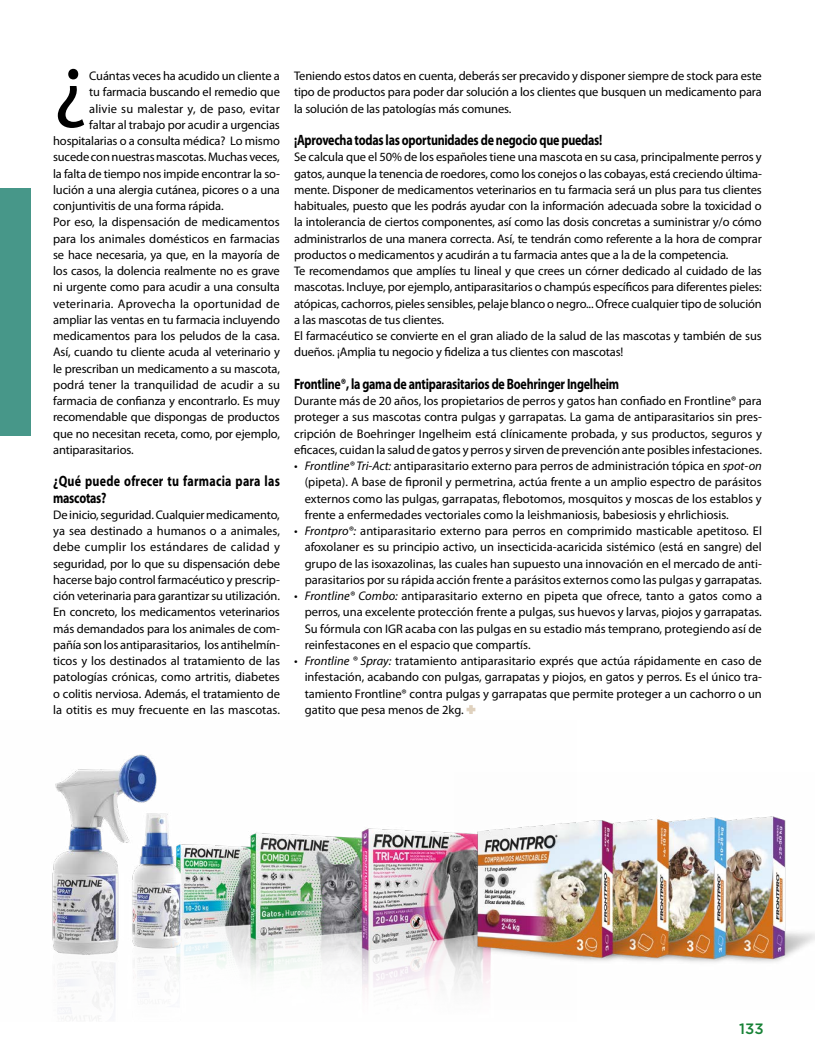
<style>
.page{position:relative;width:815px;height:1063px;background:#fff}
.page>*{position:absolute;margin:0;border:0;box-sizing:border-box;transform-origin:0 0}
.t1{font:84.88px "Myriad Pro";color:#000}
.t2{font:700 15px "Myriad Pro";letter-spacing:-.02em;color:#000;scale:.8 1}
.t3{font:700 15px/16.2px "Myriad Pro";letter-spacing:.02em;color:#000;scale:.8 1}
.t4{font:500 15px "Gotham";color:#178236}
.t5{font:12.5px/16.2px "Myriad Pro";letter-spacing:-.01em;color:#000;text-align:justify}
.t6{font:12.5px "Myriad Pro";letter-spacing:.015em;color:#000}
.t7{font:12.5px "Myriad Pro";letter-spacing:.01em;color:#000}
.s1{font-style:italic}
</style>
<div class="page">
<div style="left:0;top:189px;width:30px;height:247px;background:#479789"></div>
<svg style="left:467px;top:705px;width:8px;height:9px"></svg>
<img style="left:52px;top:754px;width:402px;height:265px">
<img style="left:454px;top:816px;width:361px;height:175px">
<h1 class="t1" style="left:53px;top:29px;width:36px">¿</h1>
<p class="t5" style="left:89px;top:68px;width:192px">Cuántas veces ha acudido un cliente a</p>
<p class="t5" style="left:89px;top:84px;width:192px">tu farmacia buscando el remedio que</p>
<p class="t7" style="left:89px;top:101px;width:192px">alivie su malestar y, de paso, evitar</p>
<p class="t5" style="left:89px;top:116px;width:192px">faltar al trabajo por acudir a urgencias</p>
<p class="t5" style="left:53px;top:133px;width:228px">hospitalarias o a consulta médica? Lo mismo</p>
<p class="t5" style="left:53px;top:149px;width:228px">sucede con nuestras mascotas. Muchas veces,</p>
<p class="t5" style="left:53px;top:165px;width:228px">la falta de tiempo nos impide encontrar la so-</p>
<p class="t5" style="left:53px;top:181px;width:228px">lución a una alergia cutánea, picores o a una</p>
<p class="t5" style="left:53px;top:198px;width:172px">conjuntivitis de una forma rápida.</p>
<p class="t5" style="left:53px;top:214px;width:228px">Por eso, la dispensación de medicamentos</p>
<p class="t5" style="left:53px;top:230px;width:228px">para los animales domésticos en farmacias</p>
<p class="t5" style="left:53px;top:246px;width:228px">se hace necesaria, ya que, en la mayoría de</p>
<p class="t5" style="left:53px;top:263px;width:228px">los casos, la dolencia realmente no es grave</p>
<p class="t5" style="left:53px;top:279px;width:228px">ni urgente como para acudir a una consulta</p>
<p class="t6" style="left:53px;top:296px;width:228px">veterinaria. Aprovecha la oportunidad de</p>
<p class="t5" style="left:53px;top:311px;width:228px">ampliar las ventas en tu farmacia incluyendo</p>
<p class="t5" style="left:53px;top:328px;width:228px">medicamentos para los peludos de la casa.</p>
<p class="t5" style="left:53px;top:344px;width:228px">Así, cuando tu cliente acuda al veterinario y</p>
<p class="t5" style="left:53px;top:360px;width:228px">le prescriban un medicamento a su mascota,</p>
<p class="t5" style="left:53px;top:376px;width:228px">podrá tener la tranquilidad de acudir a su</p>
<p class="t5" style="left:53px;top:393px;width:228px">farmacia de confianza y encontrarlo. Es muy</p>
<p class="t5" style="left:53px;top:409px;width:228px">recomendable que dispongas de productos</p>
<p class="t5" style="left:53px;top:425px;width:228px">que no necesitan receta, como, por ejemplo,</p>
<p class="t5" style="left:53px;top:441px;width:82px">antiparasitarios.</p>
<p class="t3" style="left:53px;top:473px;width:285px">¿Qué puede ofrecer tu farmacia para las mascotas?</p>
<p class="t5" style="left:53px;top:506px;width:228px">De inicio, seguridad. Cualquier medicamento, ya sea destinado a humanos o a animales, debe cumplir los estándares de calidad y seguridad, por lo que su dispensación debe hacerse bajo control farmacéutico y prescrip&shy;ción veterinaria para garantizar su utilización.<br>En concreto, los medicamentos veterinarios más demandados para los animales de com&shy;pañía son los antiparasitarios, los antihelmín&shy;ticos y los destinados al tratamiento de las patologías crónicas, como artritis, diabetes o colitis nerviosa. Además, el tratamiento de la otitis es muy frecuente en las mascotas.</p>
<p class="t5" style="left:294px;top:68px;width:469px">Teniendo estos datos en cuenta, deberás ser precavido y disponer siempre de stock para este tipo de productos para poder dar solución a los clientes que busquen un medicamento para la solución de las patologías más comunes.</p>
<p class="t2" style="left:294px;top:130px;width:387px">¡Aprovecha todas las oportunidades de negocio que puedas!</p>
<p class="t5" style="left:294px;top:149px;width:469px;text-align:left">Se calcula que el 50% de los españoles tiene una mascota en su casa, principalmente perros y gatos, aunque la tenencia de roedores, como los conejos o las cobayas, está creciendo última&shy;mente. Disponer de medicamentos veterinarios en tu farmacia será un plus para tus clientes habituales, puesto que les podrás ayudar con la información adecuada sobre la toxicidad o la intolerancia de ciertos componentes, así como las dosis concretas a suministrar y/o cómo administrarlos de una manera correcta. Así, te tendrán como referente a la hora de comprar productos o medicamentos y acudirán a tu farmacia antes que a la de la competencia.<br>Te recomendamos que amplíes tu lineal y que crees un córner dedicado al cuidado de las mascotas. Incluye, por ejemplo, antiparasitarios o champús específicos para diferentes pieles: atópicas, cachorros, pieles sensibles, pelaje blanco o negro... Ofrece cualquier tipo de solución a las mascotas de tus clientes.<br>El farmacéutico se convierte en el gran aliado de la salud de las mascotas y también de sus dueños. ¡Amplia tu negocio y fideliza a tus clientes con mascotas!</p>
<p class="t2" style="left:294px;top:374px;width:408px">Frontline®, la gama de antiparasitarios de Boehringer Ingelheim</p>
<p class="t5" style="left:294px;top:393px;width:469px">Durante más de 20 años, los propietarios de perros y gatos han confiado en Frontline® para proteger a sus mascotas contra pulgas y garrapatas. La gama de antiparasitarios sin pres&shy;cripción de Boehringer Ingelheim está clínicamente probada, y sus productos, seguros y eficaces, cuidan la salud de gatos y perros y sirven de prevención ante posibles infestaciones.</p>
<p class="t5" style="left:305px;top:458px;width:459px;text-indent:-11px"><span class="s1">• Frontline® Tri-Act:</span> antiparasitario externo para perros de administración tópica en <span class="s1">spot-on </span>(pipeta). A base de fipronil y permetrina, actúa frente a un amplio espectro de parásitos externos como las pulgas, garrapatas, flebotomos, mosquitos y moscas de los establos y frente a enfermedades vectoriales como la leishmaniosis, babesiosis y ehrlichiosis.</p>
<p class="t5" style="left:305px;top:523px;width:459px;text-indent:-11px"><span class="s1">• Frontpro®:</span> antiparasitario externo para perros en comprimido masticable apetitoso. El afoxolaner es su principio activo, un insecticida-acaricida sistémico (está en sangre) del grupo de las isoxazolinas, las cuales han supuesto una innovación en el mercado de anti&shy;parasitarios por su rápida acción frente a parásitos externos como las pulgas y garrapatas.</p>
<p class="t5" style="left:305px;top:588px;width:459px;text-indent:-11px"><span class="s1">• Frontline® Combo:</span> antiparasitario externo en pipeta que ofrece, tanto a gatos como a perros, una excelente protección frente a pulgas, sus huevos y larvas, piojos y garrapatas.<br>Su fórmula con IGR acaba con las pulgas en su estadio más temprano, protegiendo así de reinfestacones en el espacio que compartís.</p>
<p class="t5" style="left:305px;top:653px;width:459px;text-indent:-11px"><span class="s1">• Frontline ® Spray:</span> tratamiento antiparasitario exprés que actúa rápidamente en caso de infestación, acabando con pulgas, garrapatas y piojos, en gatos y perros. Es el único tra&shy;tamiento Frontline® contra pulgas y garrapatas que permite proteger a un cachorro o un gatito que pesa menos de 2kg.</p>
<p class="t4" style="left:739px;top:1018px;width:26px">133</p>
</div>
